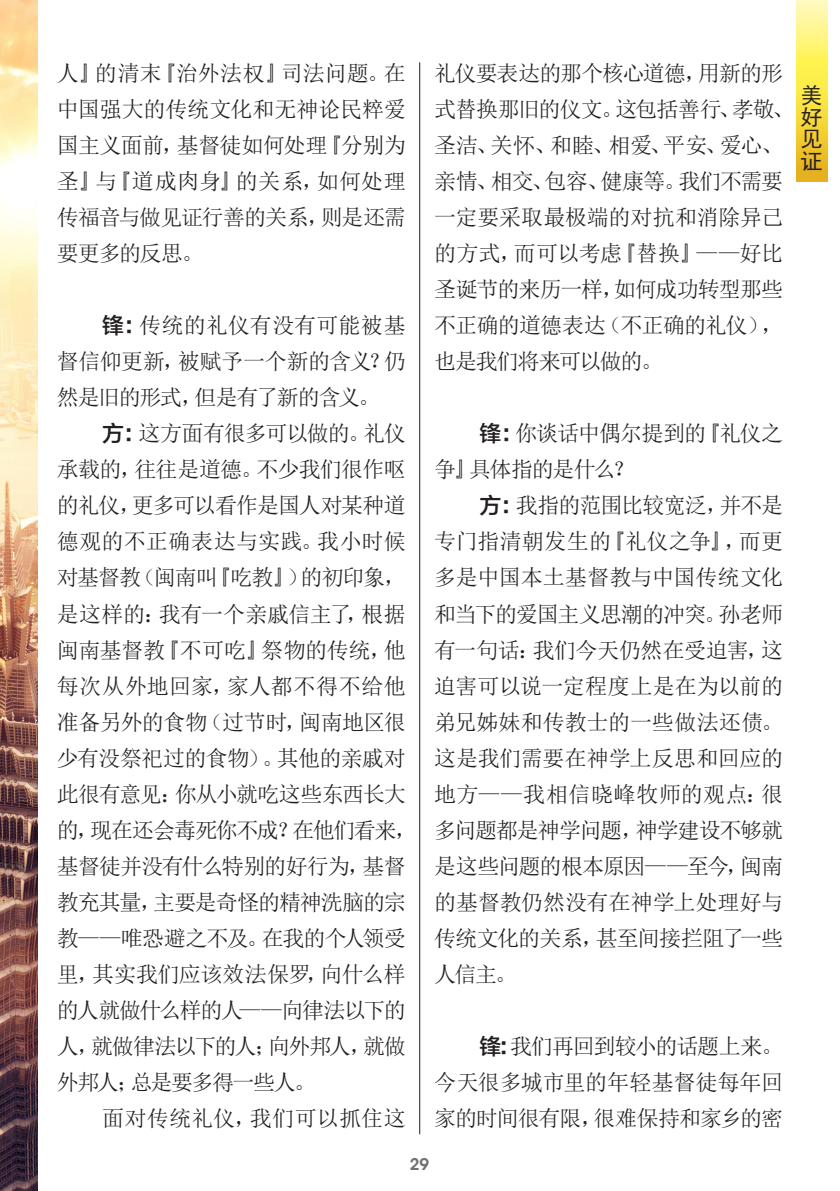
<style>
.page{position:relative;width:840px;height:1191px;background:#fff}
.page>*{position:absolute;margin:0;border:0;box-sizing:border-box;transform-origin:0 0}
.正文{font:22px/36px "Sim Sun";letter-spacing:-.035em;color:#231f20;text-align:justify}
.正文-2{font:22px "Sim Sun";letter-spacing:.01em;color:#231f20}
.t1{font:22px/21.6px "Sim Hei";color:#231f20;text-align:justify}
.t2{font:600 16px "ITC Avant Garde Std";color:#717275}
.s1{font-family:"FZLTZHK GBK1 0"}
</style>
<div class="page">
<svg style="left:796px;top:0;width:30px;height:182px;background:#f7df54"></svg>
<hr style="left:419px;top:62px;width:1px;height:1072px;background:#231f20">
<img style="left:0;top:0;width:37px;height:1191px">
<p class="正文" style="left:57px;top:55px;width:350px">人』的清末『治外法权』司法问题。在中国强大的传统文化和无神论民粹爱国主义面前，基督徒如何处理『分别为圣』与『道成肉身』的关系，如何处理传福音与做见证行善的关系，则是还需要更多的反思。</p>
<p class="正文" style="left:57px;top:307px;width:350px;text-indent:45px"><span class="s1">锋：</span>传统的礼仪有没有可能被基督信仰更新，被赋予一个新的含义？仍然是旧的形式，但是有了新的含义。</p>
<p class="正文" style="left:57px;top:415px;width:361px;text-align:left;text-indent:45px"><span class="s1">方：</span>这方面有很多可以做的。礼仪承载的，往往是道德。不少我们很作呕的礼仪，更多可以看作是国人对某种道德观的不正确表达与实践。我小时候对基督教（闽南叫『吃教』）的初印象，是这样的：我有一个亲戚信主了，根据闽南基督教『不可吃』祭物的传统，他每次从外地回家，家人都不得不给他准备另外的食物（过节时，闽南地区很少有没祭祀过的食物）。其他的亲戚对此很有意见：你从小就吃这些东西长大的，现在还会毒死你不成？在他们看来，基督徒并没有什么特别的好行为，基督教充其量，主要是奇怪的精神洗脑的宗教——唯恐避之不及。在我的个人领受里，其实我们应该效法保罗，向什么样的人就做什么样的人——向律法以下的人，就做律法以下的人；向外邦人，就做外邦人；总是要多得一些人。</p>
<p class="正文-2" style="left:102px;top:1106px;width:305px">面对传统礼仪，我们可以抓住这</p>
<p class="正文" style="left:434px;top:55px;width:361px;text-align:left">礼仪要表达的那个核心道德，用新的形式替换那旧的仪文。这包括善行、孝敬、圣洁、关怀、和睦、相爱、平安、爱心、亲情、相交、包容、健康等。我们不需要一定要采取最极端的对抗和消除异己的方式，而可以考虑『替换』——好比圣诞节的来历一样，如何成功转型那些不正确的道德表达（不正确的礼仪），也是我们将来可以做的。</p>
<p class="正文" style="left:434px;top:415px;width:350px;text-indent:45px"><span class="s1">锋：</span>你谈话中偶尔提到的『礼仪之争』具体指的是什么？</p>
<p class="正文" style="left:434px;top:487px;width:350px;text-indent:45px"><span class="s1">方：</span>我指的范围比较宽泛，并不是专门指清朝发生的『礼仪之争』，而更多是中国本土基督教与中国传统文化和当下的爱国主义思潮的冲突。孙老师有一句话：我们今天仍然在受迫害，这迫害可以说一定程度上是在为以前的弟兄姊妹和传教士的一些做法还债。这是我们需要在神学上反思和回应的地方——我相信晓峰牧师的观点：很多问题都是神学问题，神学建设不够就是这些问题的根本原因——至今，闽南的基督教仍然没有在神学上处理好与传统文化的关系，甚至间接拦阻了一些人信主。</p>
<p class="正文" style="left:434px;top:1027px;width:350px;text-indent:45px"><span class="s1">锋：</span>我们再回到较小的话题上来。今天很多城市里的年轻基督徒每年回家的时间很有限，很难保持和家乡的密</p>
<p class="t2" style="left:409px;top:1154px;width:21px">29</p>
<p class="t1" style="left:800px;top:84px;width:23px">美好见</p>
<p class="t1" style="left:800px;top:150px;width:23px">证</p>
</div>
